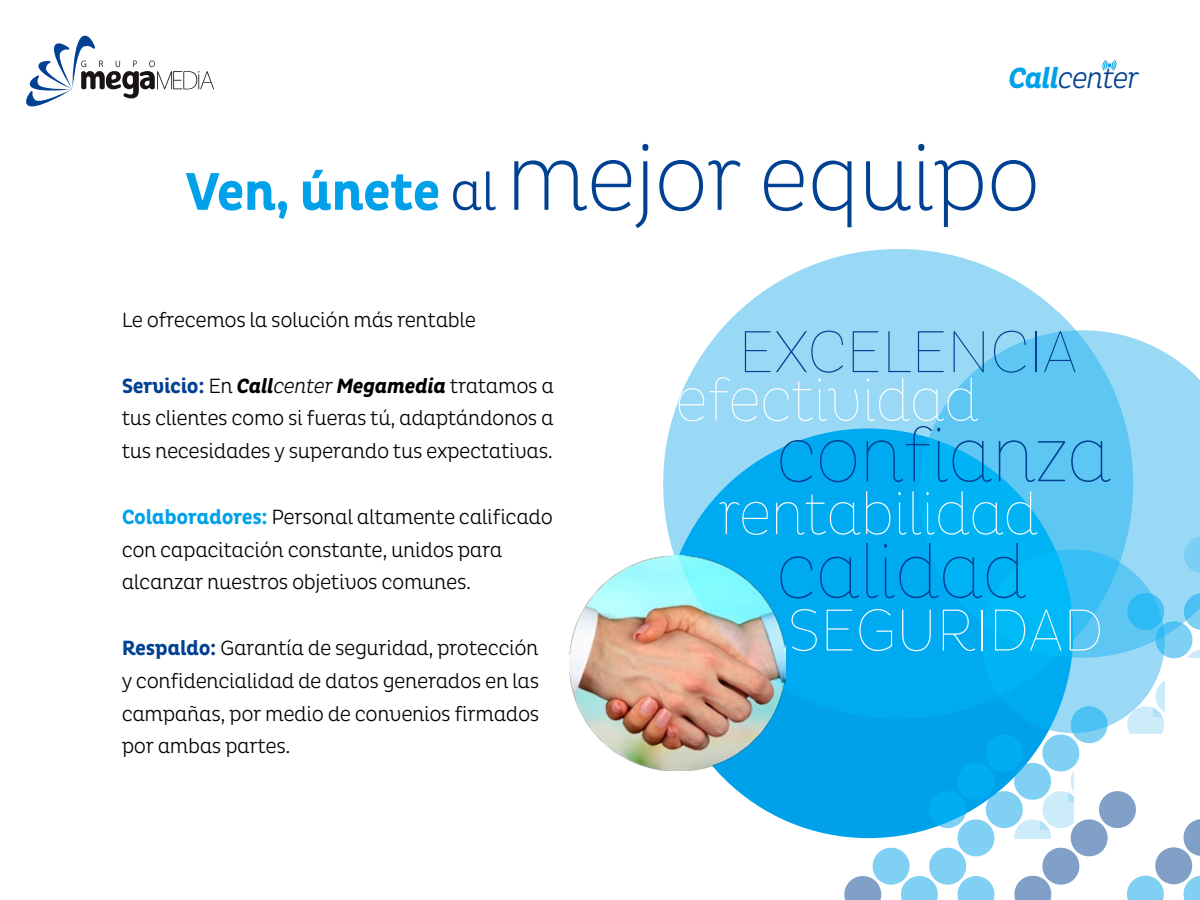
<style>
.page{position:relative;width:1200px;height:900px;background:#fff}
.page>*{position:absolute;margin:0;border:0;box-sizing:border-box;transform-origin:0 0}
.t1{font:200 92.85px "Pluto Cond";letter-spacing:-.02em;color:#004192}
.t2{font:100 76.8px/116.2px "Pluto Cond";letter-spacing:-.02em;color:#004192}
.t3{font:100 60.15px "Pluto Cond";letter-spacing:-.02em;color:#fff}
.t4{font:100 60.15px "Pluto Cond";letter-spacing:-.02em;color:#004192}
.t5{font:italic 300 29.7px "Pluto Cond";letter-spacing:-.04em;color:#004192}
.t6{font:300 21px/32.8px "Pluto Cond";letter-spacing:-.02em;color:#000;text-align:justify}
.s1{font-weight:700;color:#00a1e9}
.s2{font-weight:700;font-size:54px;color:#00a1e9}
.s3{font-weight:300;font-size:54px}
.s4{font-weight:700;color:#004192}
.s5{font-weight:700;font-style:italic}
.s6{font-style:italic}
</style>
<div class="page">
<svg style="left:842px;top:658px;width:358px;height:242px"></svg>
<div style="left:664px;top:429px;width:409px;height:409px;background:#00a1e9;border-radius:50%"></div>
<svg style="left:1076px;top:330px;width:124px;height:328px;background:#9fdbf6"></svg>
<svg style="left:663px;top:249px;width:470px;height:470px"></svg>
<svg style="left:981px;top:550px;width:184px;height:183px;background:#38c0f4"></svg>
<svg style="left:26px;top:35px;width:188px;height:72px"></svg>
<svg style="left:1102px;top:60px;width:15px;height:11px"></svg>
<img style="left:570px;top:556px;width:215px;height:215px">
<h3 class="t5" style="left:1008px;top:62px;width:132px"><span class="s1">Call</span>center</h3>
<h1 class="t1" style="left:185px;top:126px;width:857px"><span class="s2">Ven, únete</span> <span class="s3">al</span> mejor equipo</h1>
<p class="t6" style="left:122px;top:304px;width:356px">Le ofrecemos la solución más rentable</p>
<p class="t6" style="left:122px;top:369px;width:434px"><span class="s4">Servicio:</span> En <span class="s5">Call</span><span class="s6">center</span> <span class="s5">Megamedia</span> tratamos a tus clientes como si fueras tú, adaptándonos a tus necesidades y superando tus expectativas.</p>
<p class="t6" style="left:122px;top:500px;width:433px;text-align:left"><span class="s1">Colaboradores:</span> Personal altamente calificado con capacitación constante, unidos para alcanzar nuestros objetivos comunes.</p>
<p class="t6" style="left:122px;top:632px;width:419px"><span class="s4">Respaldo:</span> Garantía de seguridad, protección y confidencialidad de datos generados en las campañas, por medio de convenios firmados por ambas partes.</p>
<h3 class="t4" style="left:738px;top:318px;width:341px">EXCELENCIA</h3>
<h3 class="t3" style="left:675px;top:366px;width:306px">efectividad</h3>
<h2 class="t2" style="left:776px;top:397px;width:338px">confianza calidad</h2>
<h3 class="t3" style="left:787px;top:596px;width:319px">SEGURIDAD</h3>
<h3 class="t3" style="left:718px;top:480px;width:322px">rentabilidad</h3>
</div>
